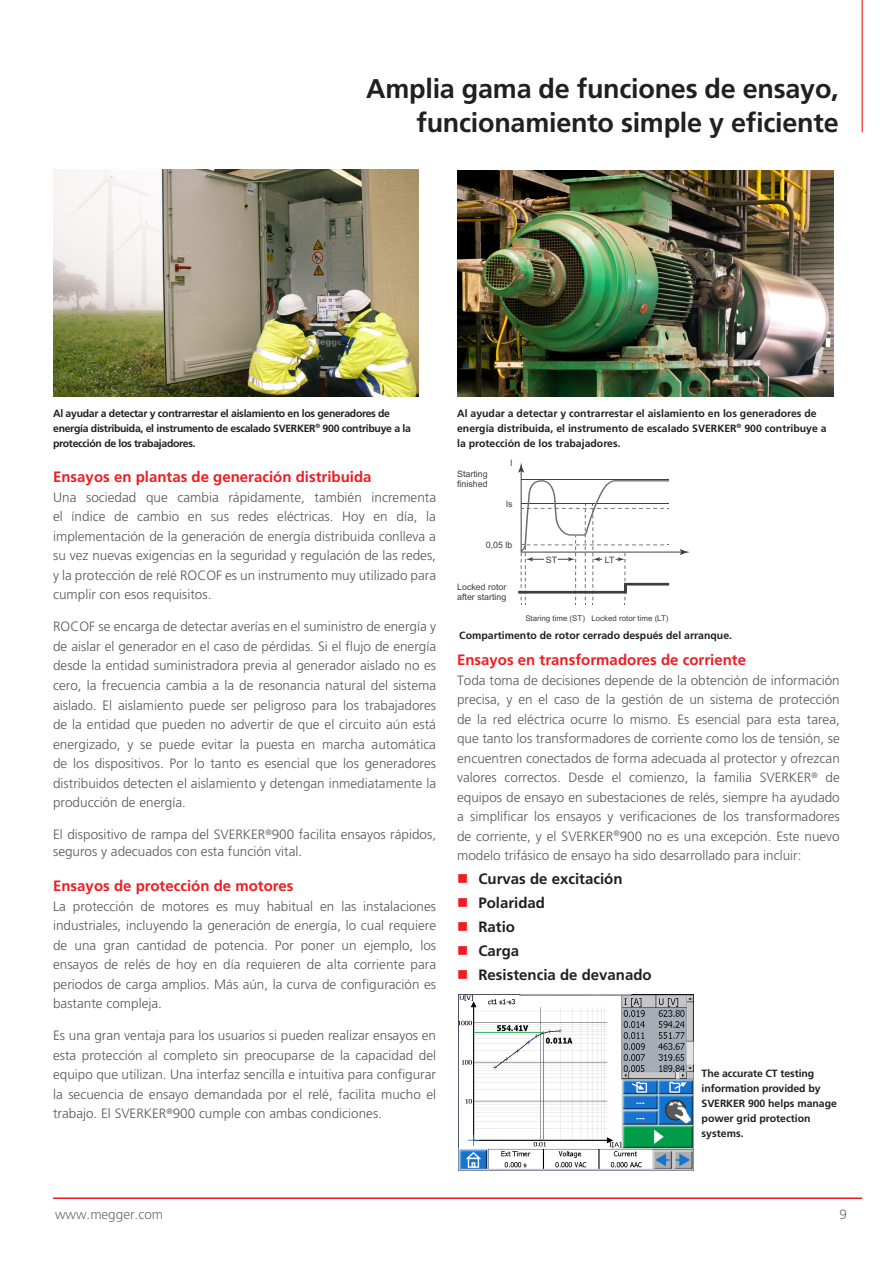
<style>
.page{position:relative;width:893px;height:1263px;background:#fff}
.page>*{position:absolute;margin:0;border:0;box-sizing:border-box;transform-origin:0 0}
.Page_Header_Bold{font:700 27px "Frutiger LT Pro";letter-spacing:-.01em;color:#231f20}
.Brödrubbe_RÖD{font:700 15px "Frutiger LT Pro";color:#ee1d23}
.t1{font:700 15px "Frutiger LT Pro";color:#231f20}
.Body{font:300 13.5px/19.5px "Frutiger LT Pro";color:#57585a;text-align:justify}
.Body-2{font:300 13.5px "Frutiger LT Pro";color:#6c6d70}
.Bildtext{font:700 10.5px/15px "Frutiger LT Pro";color:#231f20}
.Bildtext-2{font:700 10.5px/15px "Frutiger LT Pro";letter-spacing:-.03em;color:#231f20}
.t2{font:8.85px/9.9px "Arial";color:#3e3e3f}
.t3{font:7.95px "Arial";color:#3e3e3f}
</style>
<div class="page">
<hr style="left:53px;top:1198px;width:809px;height:1px;background:#ee1d23">
<hr style="left:862px;top:0;width:1px;height:132px;background:#ee1d23">
<img style="left:53px;top:170px;width:366px;height:226px">
<img style="left:457px;top:170px;width:376px;height:226px">
<img style="left:458px;top:994px;width:235px;height:177px">
<svg style="left:518px;top:463px;width:172px;height:142px"></svg>
<p class="Page_Header_Bold" style="left:366px;top:73px;width:474px">Amplia gama de funciones de ensayo,</p>
<p class="Page_Header_Bold" style="left:416px;top:107px;width:424px">funcionamiento simple y eficiente</p>
<p class="Bildtext-2" style="left:53px;top:405px;width:359px">Al ayudar a detectar y contrarrestar el aislamiento en los generadores de energía distribuida, el instrumento de escalado SVERKER<sup>®</sup> 900 contribuye a la protección de los trabajadores.</p>
<p class="Brödrubbe_RÖD" style="left:53px;top:468px;width:320px">Ensayos en plantas de generación distribuida</p>
<p class="Body" style="left:53px;top:487px;width:384px">Una sociedad que cambia rápidamente, también incrementa el índice de cambio en sus redes eléctricas. Hoy en día, la implementación de la generación de energía distribuida conlleva a su vez nuevas exigencias en la seguridad y regulación de las redes, y la protección de relé ROCOF es un instrumento muy utilizado para cumplir con esos requisitos.</p>
<p class="Body" style="left:53px;top:617px;width:384px">ROCOF se encarga de detectar averías en el suministro de energía y de aislar el generador en el caso de pérdidas. Si el flujo de energía desde la entidad suministradora previa al generador aislado no es cero, la frecuencia cambia a la de resonancia natural del sistema aislado. El aislamiento puede ser peligroso para los trabajadores de la entidad que pueden no advertir de que el circuito aún está energizado, y se puede evitar la puesta en marcha automática de los dispositivos. Por lo tanto es esencial que los generadores distribuidos detecten el aislamiento y detengan inmediatamente la producción de energía.</p>
<p class="Body" style="left:53px;top:826px;width:384px;line-height:16.5px">El dispositivo de rampa del SVERKER<sup>®</sup>900 facilita ensayos rápidos, seguros y adecuados con esta función vital.</p>
<p class="Brödrubbe_RÖD" style="left:53px;top:877px;width:242px">Ensayos de protección de motores</p>
<p class="Body" style="left:53px;top:896px;width:384px">La protección de motores es muy habitual en las instalaciones industriales, incluyendo la generación de energía, lo cual requiere de una gran cantidad de potencia. Por poner un ejemplo, los ensayos de relés de hoy en día requieren de alta corriente para periodos de carga amplios. Más aún, la curva de configuración es bastante compleja.</p>
<p class="Body" style="left:53px;top:1026px;width:384px">Es una gran ventaja para los usuarios si pueden realizar ensayos en esta protección al completo sin preocuparse de la capacidad del equipo que utilizan. Una interfaz sencilla e intuitiva para configurar la secuencia de ensayo demandada por el relé, facilita mucho el trabajo. El SVERKER<sup>®</sup>900 cumple con ambas condiciones.</p>
<p class="Bildtext" style="left:457px;top:405px;width:371px">Al ayudar a detectar y contrarrestar el aislamiento en los generadores de energía distribuida, el instrumento de escalado SVERKER<sup>®</sup> 900 contribuye a la protección de los trabajadores.</p>
<p class="t2" style="left:457px;top:469px;width:32px">Starting finished</p>
<p class="t2" style="left:511px;top:458px;width:3px">l</p>
<p class="t2" style="left:506px;top:499px;width:8px">ls</p>
<p class="t2" style="left:486px;top:540px;width:28px">0,05 lb</p>
<p class="t2" style="left:457px;top:582px;width:51px">Locked rotor after starting</p>
<p class="t2" style="left:546px;top:555px;width:13px">ST</p>
<p class="t2" style="left:605px;top:555px;width:11px">LT</p>
<p class="t3" style="left:525px;top:613px;width:145px">Staring time (ST) Locked rotor time (LT)</p>
<p class="Bildtext" style="left:459px;top:628px;width:274px">Compartimento de rotor cerrado después del arranque.</p>
<p class="Brödrubbe_RÖD" style="left:457px;top:651px;width:290px">Ensayos en transformadores de corriente</p>
<p class="Body" style="left:457px;top:670px;width:384px">Toda toma de decisiones depende de la obtención de información precisa, y en el caso de la gestión de un sistema de protección de la red eléctrica ocurre lo mismo. Es esencial para esta tarea, que tanto los transformadores de corriente como los de tensión, se encuentren conectados de forma adecuada al protector y ofrezcan valores correctos. Desde el comienzo, la familia SVERKER<sup>®</sup> de equipos de ensayo en subestaciones de relés, siempre ha ayudado a simplificar los ensayos y verificaciones de los transformadores de corriente, y el SVERKER<sup>®</sup>900 no es una excepción. Este nuevo modelo trifásico de ensayo ha sido desarrollado para incluir:</p>
<p class="t1" style="left:478px;top:870px;width:146px">Curvas de excitación</p>
<p class="t1" style="left:478px;top:894px;width:68px">Polaridad</p>
<p class="t1" style="left:478px;top:918px;width:38px">Ratio</p>
<p class="t1" style="left:478px;top:942px;width:42px">Carga</p>
<p class="t1" style="left:478px;top:966px;width:175px">Resistencia de devanado</p>
<p class="Bildtext" style="left:702px;top:1066px;width:137px">The accurate CT testing information provided by<br>SVERKER 900 helps manage power grid protection systems.</p>
<p class="Body-2" style="left:55px;top:1206px;width:110px">www.megger.com</p>
<p class="Body-2" style="left:840px;top:1206px;width:9px">9</p>
</div>
